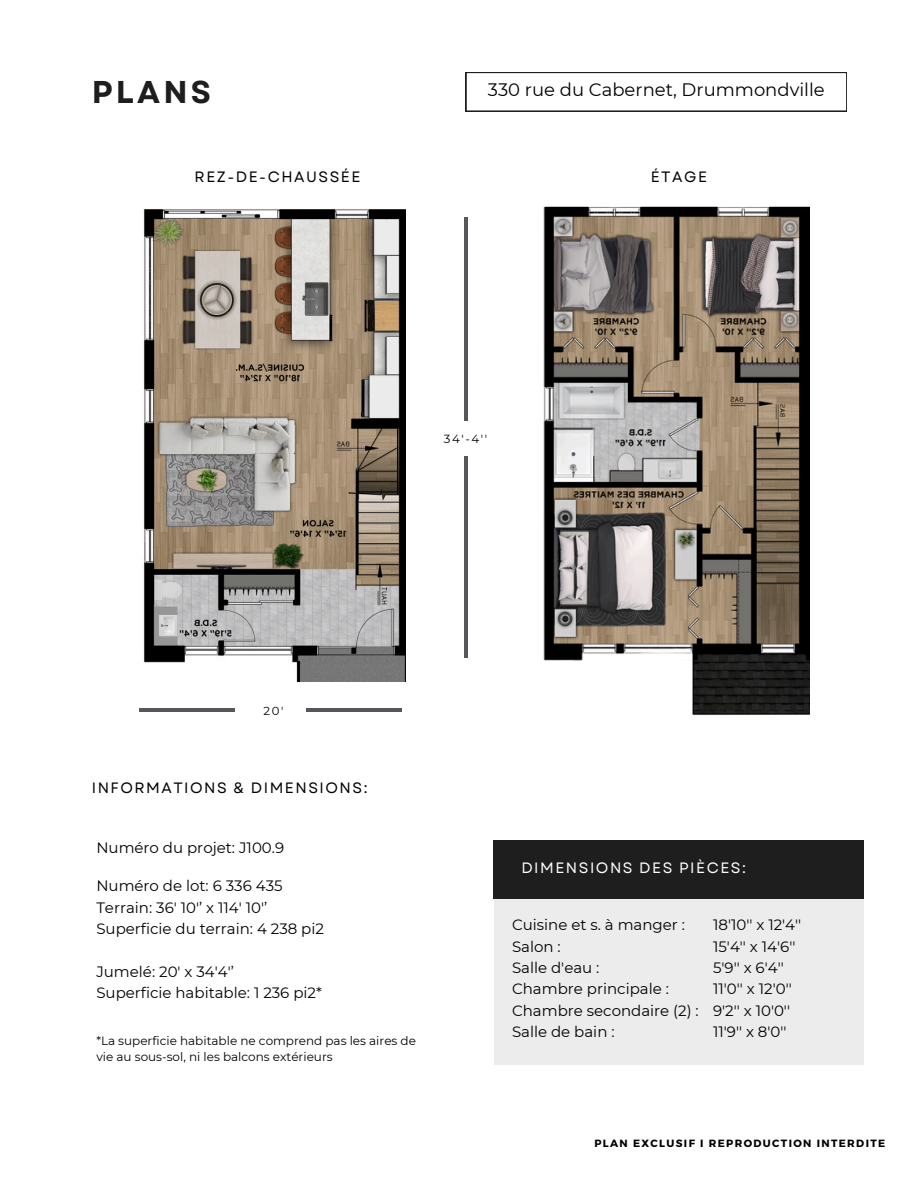
<style>
.page{position:relative;width:918px;height:1188px;background:#fff}
.page>*{position:absolute;margin:0;border:0;box-sizing:border-box;transform-origin:0 0}
.t1{font:700 31.5px "Garet";letter-spacing:.1em;color:#1e1e1e}
.t2{font:18px "Montserrat";color:#000}
.t3{font:15px/21.3px "Montserrat";color:#000}
.t4{font:15px "Garet";letter-spacing:.1em;color:#000}
.t5{font:15px "Garet";letter-spacing:.1em;color:#fff}
.t6{font:12px/16px "Montserrat";color:#000}
.t7{font:11.7px "Montserrat";color:#000}
.t8{font:700 10.5px "Montserrat";letter-spacing:.13em;color:#000}
</style>
<div class="page">
<svg style="left:466px;top:72px;width:381px;height:39px"></svg>
<img style="left:143px;top:209px;width:263px;height:472px">
<hr style="left:464px;top:217px;width:3px;height:204px;background:#56575c">
<hr style="left:464px;top:457px;width:3px;height:201px;background:#56575c">
<hr style="left:139px;top:709px;width:95px;height:2px;background:#56575c">
<hr style="left:306px;top:709px;width:95px;height:2px;background:#56575c">
<div style="left:494px;top:840px;width:370px;height:225px;background:#edecec"></div>
<div style="left:494px;top:840px;width:370px;height:59px;background:#1e1e1e"></div>
<img style="left:543px;top:206px;width:266px;height:509px">
<h2 class="t1" style="left:92px;top:69px;width:121px">PLANS</h2>
<h1 class="t2" style="left:488px;top:79px;width:338px">330 rue du Cabernet, Drummondville</h1>
<h4 class="t4" style="left:195px;top:166px;width:167px">REZ-DE-CHAUSSÉE</h4>
<h4 class="t4" style="left:651px;top:166px;width:58px">ÉTAGE</h4>
<p class="t7" style="left:444px;top:431px;width:45px">34'-4''</p>
<h5 class="t7" style="left:264px;top:704px;width:21px">20'</h5>
<h5 class="t4" style="left:92px;top:777px;width:277px">INFORMATIONS &amp; DIMENSIONS:</h5>
<h3 class="t3" style="left:96px;top:837px;width:189px">Numéro du projet: J100.9</h3>
<p class="t3" style="left:96px;top:875px;width:229px">Numéro de lot: 6 336 435<br>Terrain: 36' 10'’ x 114' 10'’<br>Superficie du terrain: 4 238 pi2</p>
<h3 class="t3" style="left:96px;top:961px;width:227px">Jumelé: 20' x 34'4'’<br>Superficie habitable: 1 236 pi2*</h3>
<h3 class="t6" style="left:96px;top:1033px;width:321px">*La superficie habitable ne comprend pas les aires de vie au sous-sol, ni les balcons extérieurs</h3>
<h5 class="t5" style="left:521px;top:857px;width:226px">DIMENSIONS DES PIÈCES:</h5>
<h4 class="t3" style="left:512px;top:914px;width:188px">Cuisine et s. à manger :<br>Salon :<br>Salle d'eau :<br>Chambre principale :<br>Chambre secondaire (2) :<br>Salle de bain :</h4>
<h4 class="t3" style="left:713px;top:914px;width:90px">18'10'' x 12'4''<br>15'4'' x 14'6''<br>5'9'' x 6'4''<br>11'0'' x 12'0''<br>9'2'' x 10'0''<br>11'9'' x 8'0''</h4>
<h4 class="t8" style="left:594px;top:1136px;width:292px">PLAN EXCLUSIF I REPRODUCTION INTERDITE</h4>
</div>
